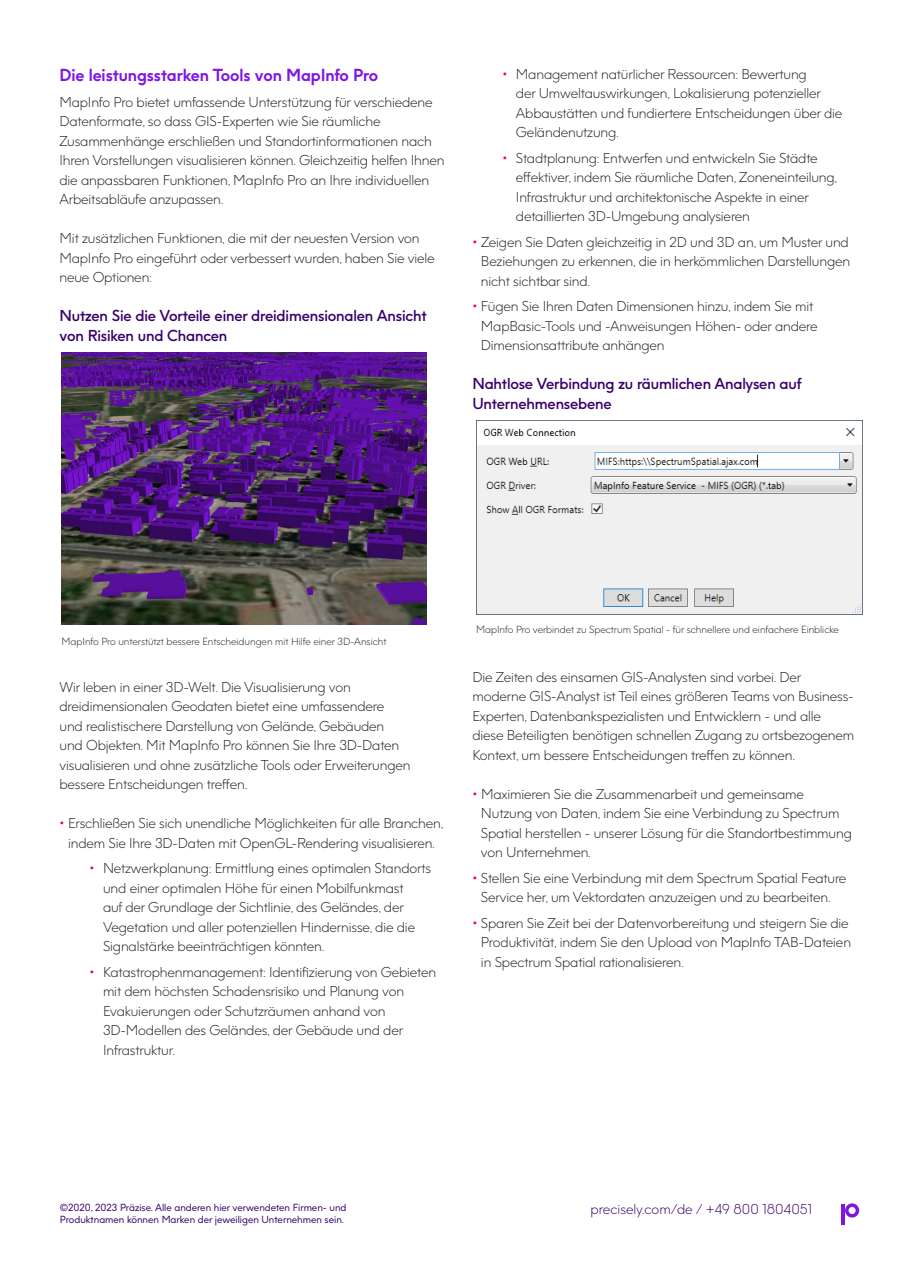
<style>
.page{position:relative;width:918px;height:1263px;background:#fff}
.page>*{position:absolute;margin:0;border:0;box-sizing:border-box;transform-origin:0 0}
.t1{font:700 16.5px "Precisely";letter-spacing:-.005em;color:#8017e1}
.t2{font:600 15px/19.5px "Precisely";letter-spacing:-.01em;color:#39006b}
.t3{font:300 13.5px/19.5px "Precisely";letter-spacing:-.01em;color:#231f20}
.t4{font:300 13.5px "Precisely";color:#39006b}
.t5{font:300 9.75px "Precisely";color:#231f20}
.t6{font:9.75px/11.7px "Precisely";color:#39006b}
.s1{font-weight:400;color:#e5007e}
</style>
<div class="page">
<svg style="left:845px;top:1203px;width:14px;height:14px"></svg>
<hr style="left:842px;top:1204px;width:3px;height:20px;background:#8017e1">
<img style="left:62px;top:352px;width:365px;height:273px">
<img style="left:476px;top:421px;width:386px;height:193px">
<p class="t1" style="left:60px;top:65px;width:320px">Die leistungsstarken Tools von MapInfo Pro</p>
<p class="t3" style="left:60px;top:92px;width:387px">MapInfo Pro bietet umfassende Unterstützung für verschiedene Datenformate, so dass GIS-Experten wie Sie räumliche Zusammenhänge erschließen und Standortinformationen nach Ihren Vorstellungen visualisieren können. Gleichzeitig helfen Ihnen die anpassbaren Funktionen, MapInfo Pro an Ihre individuellen Arbeitsabläufe anzupassen.</p>
<p class="t3" style="left:60px;top:229px;width:377px">Mit zusätzlichen Funktionen, die mit der neuesten Version von<br>MapInfo Pro eingeführt oder verbessert wurden, haben Sie viele neue Optionen:</p>
<p class="t2" style="left:60px;top:306px;width:369px">Nutzen Sie die Vorteile einer dreidimensionalen Ansicht von Risiken und Chancen</p>
<p class="t3" style="left:516px;top:64px;width:328px;text-indent:-14px"><span class="s1">•</span> Management natürlicher Ressourcen: Bewertung<br>der Umweltauswirkungen, Lokalisierung potenzieller Abbaustätten und fundiertere Entscheidungen über die Geländenutzung.</p>
<p class="t3" style="left:516px;top:148px;width:323px;text-indent:-14px"><span class="s1">•</span> Stadtplanung: Entwerfen und entwickeln Sie Städte effektiver, indem Sie räumliche Daten, Zoneneinteilung, Infrastruktur und architektonische Aspekte in einer detaillierten 3D-Umgebung analysieren</p>
<p class="t3" style="left:481px;top:232px;width:371px;text-align:justify;text-indent:-9px"><span class="s1">•</span> Zeigen Sie Daten gleichzeitig in 2D und 3D an, um Muster und Beziehungen zu erkennen, die in herkömmlichen Darstellungen nicht sichtbar sind.</p>
<p class="t3" style="left:481px;top:297px;width:338px;text-indent:-9px"><span class="s1">•</span> Fügen Sie Ihren Daten Dimensionen hinzu, indem Sie mit<br>MapBasic-Tools und -Anweisungen Höhen- oder andere<br>Dimensionsattribute anhängen</p>
<p class="t2" style="left:472px;top:374px;width:331px">Nahtlose Verbindung zu räumlichen Analysen auf<br>Unternehmensebene</p>
<p class="t5" style="left:62px;top:635px;width:326px">MapInfo Pro unterstützt bessere Entscheidungen mit Hilfe einer 3D-Ansicht</p>
<p class="t3" style="left:60px;top:677px;width:353px">Wir leben in einer 3D-Welt. Die Visualisierung von dreidimensionalen Geodaten bietet eine umfassendere und realistischere Darstellung von Gelände, Gebäuden und Objekten. Mit MapInfo Pro können Sie Ihre 3D-Daten visualisieren und ohne zusätzliche Tools oder Erweiterungen bessere Entscheidungen treffen.</p>
<p class="t3" style="left:60px;top:814px;width:385px;text-align:center"><span class="s1">•</span> Erschließen Sie sich unendliche Möglichkeiten für alle Branchen, indem Sie Ihre 3D-Daten mit OpenGL-Rendering visualisieren.</p>
<p class="t3" style="left:103px;top:859px;width:330px;text-indent:-13px"><span class="s1">•</span> Netzwerkplanung: Ermittlung eines optimalen Standorts und einer optimalen Höhe für einen Mobilfunkmast<br>auf der Grundlage der Sichtlinie, des Geländes, der Vegetation und aller potenziellen Hindernisse, die die Signalstärke beeinträchtigen könnten.</p>
<p class="t3" style="left:103px;top:962px;width:335px;text-indent:-13px"><span class="s1">•</span> Katastrophenmanagement: Identifizierung von Gebieten mit dem höchsten Schadensrisiko und Planung von Evakuierungen oder Schutzräumen anhand von 3D-Modellen des Geländes, der Gebäude und der Infrastruktur.</p>
<p class="t5" style="left:476px;top:624px;width:364px">MapInfo Pro verbindet zu Spectrum Spatial - für schnellere und einfachere Einblicke</p>
<p class="t3" style="left:472px;top:667px;width:383px">Die Zeiten des einsamen GIS-Analysten sind vorbei. Der moderne GIS-Analyst ist Teil eines größeren Teams von Business-Experten, Datenbankspezialisten und Entwicklern - und alle diese Beteiligten benötigen schnellen Zugang zu ortsbezogenem Kontext, um bessere Entscheidungen treffen zu können.</p>
<p class="t3" style="left:481px;top:784px;width:372px;text-indent:-9px"><span class="s1">•</span> Maximieren Sie die Zusammenarbeit und gemeinsame Nutzung von Daten, indem Sie eine Verbindung zu Spectrum Spatial herstellen - unserer Lösung für die Standortbestimmung von Unternehmen.</p>
<p class="t3" style="left:472px;top:868px;width:376px;text-align:center"><span class="s1">•</span> Stellen Sie eine Verbindung mit dem Spectrum Spatial Feature<br>Service her, um Vektordaten anzuzeigen und zu bearbeiten.</p>
<p class="t3" style="left:481px;top:913px;width:372px;text-indent:-9px"><span class="s1">•</span> Sparen Sie Zeit bei der Datenvorbereitung und steigern Sie die<br>Produktivität, indem Sie den Upload von MapInfo TAB-Dateien in Spectrum Spatial rationalisieren.</p>
<p class="t6" style="left:60px;top:1202px;width:288px">©2020, 2023 Präzise. Alle anderen hier verwendeten Firmen- und<br>Produktnamen können Marken der jeweiligen Unternehmen sein.</p>
<p class="t4" style="left:591px;top:1201px;width:223px">precisely.com/de / +49 800 1804051</p>
</div>
